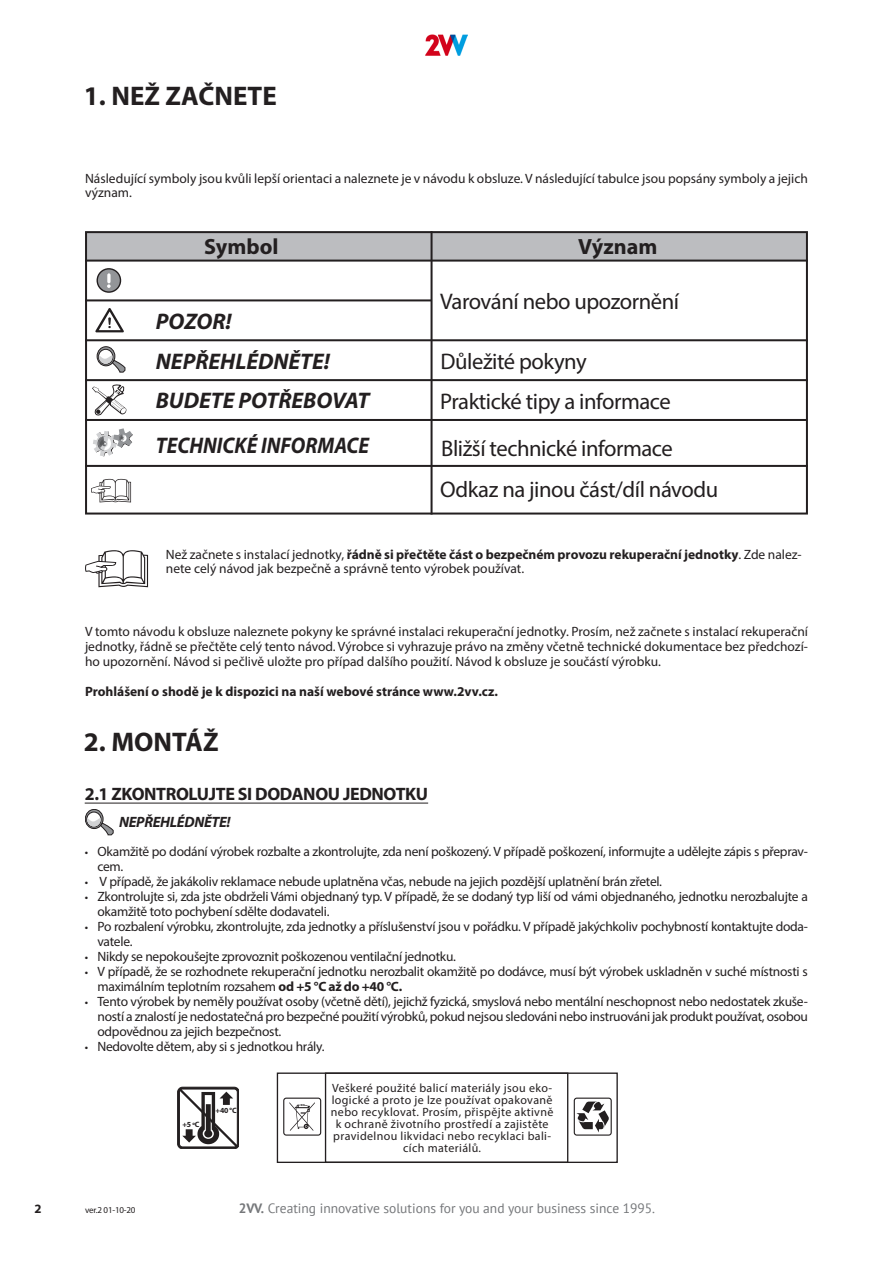
<style>
.page{position:relative;width:893px;height:1263px;background:#fff}
.page>*{position:absolute;margin:0;border:0;box-sizing:border-box;transform-origin:0 0}
.obsah{font:700 27px "Myriad Pro";color:#231f20}
.Text{font:22.65px "Myriad Pro";letter-spacing:-.02em;color:#231f20}
.t1{font:italic 700 22.65px "Myriad Pro";color:#231f20}
.t2{font:italic 700 22.65px "Myriad Pro";color:#231f20;scale:.91 1}
.Podtitulek{font:700 22.05px "Myriad Pro";color:#231f20}
.KAPITOLY{font:700 18px "Myriad Pro";letter-spacing:-.02em;color:#231f20}
.Pozor{font:italic 700 15px "Myriad Pro";letter-spacing:-.02em;color:#231f20}
.zakladni{font:13.5px/15px "Myriad Pro";letter-spacing:-.02em;color:#231f20}
.zakladni-2{font:13.5px/13.5px "Myriad Pro";color:#231f20}
.Text-2{font:13.5px/13.5px "Myriad Pro";color:#231f20}
.t3{font:13.5px "PT Sans";color:#75777a}
.zakladni-3{font:700 13.5px "Myriad Pro";color:#231f20}
.t4{font:700 12.75px "Myriad Pro";color:#231f20}
.Text-3{font:12px/12px "Myriad Pro";letter-spacing:.03em;color:#231f20;text-align:center}
.t5{font:9px "Myriad Pro";letter-spacing:-.02em;color:#231f20}
.t6{font:700 7.8px "Myriad Pro";color:#231f20}
.s1{font-weight:700}
.s2{font-size:12px}
</style>
<div class="page">
<img style="left:425px;top:34px;width:43px;height:21px">
<div style="left:85px;top:232px;width:722px;height:29px;background:#bcbdc0"></div>
<div style="left:85px;top:231px;width:723px;height:283px;border:2px solid #231f20"></div>
<hr style="left:85px;top:260px;width:723px;height:2px;background:#231f20">
<hr style="left:85px;top:299px;width:347px;height:2px;background:#231f20">
<hr style="left:85px;top:339px;width:723px;height:2px;background:#231f20">
<hr style="left:85px;top:379px;width:723px;height:2px;background:#231f20">
<hr style="left:85px;top:419px;width:721px;height:2px;background:#231f20">
<hr style="left:85px;top:465px;width:723px;height:2px;background:#231f20">
<hr style="left:431px;top:231px;width:2px;height:283px;background:#231f20">
<svg style="left:95px;top:308px;width:29px;height:24px"></svg>
<svg style="left:97px;top:347px;width:18px;height:19px"></svg>
<div style="left:97px;top:346px;width:18px;height:20px;border:1px solid #231f20;border-radius:50%"></div>
<svg style="left:98px;top:349px;width:15px;height:15px"></svg>
<div style="left:98px;top:349px;width:15px;height:15px;border:1px solid #231f20;border-radius:50%"></div>
<svg style="left:99px;top:353px;width:26px;height:19px"></svg>
<svg style="left:92px;top:385px;width:34px;height:30px"></svg>
<svg style="left:93px;top:428px;width:40px;height:28px"></svg>
<svg style="left:91px;top:479px;width:40px;height:23px"></svg>
<div style="left:97px;top:269px;width:23px;height:23px;background:#939598;border-radius:50%"></div>
<div style="left:97px;top:268px;width:24px;height:25px;border:1px solid #231f20;border-radius:50%"></div>
<svg style="left:107px;top:284px;width:4px;height:4px"></svg>
<svg style="left:107px;top:273px;width:4px;height:10px"></svg>
<svg style="left:85px;top:550px;width:63px;height:37px"></svg>
<hr style="left:85px;top:803px;width:343px;height:1px;background:#231f20">
<svg style="left:85px;top:809px;width:18px;height:19px"></svg>
<div style="left:85px;top:809px;width:18px;height:20px;border:1px solid #231f20;border-radius:50%"></div>
<div style="left:86px;top:812px;width:15px;height:15px;border:1px solid #231f20;border-radius:50%"></div>
<svg style="left:87px;top:815px;width:26px;height:20px"></svg>
<svg style="left:177px;top:1087px;width:62px;height:61px"></svg>
<div style="left:277px;top:1072px;width:341px;height:91px;border:1px solid #231f20"></div>
<div style="left:325px;top:1072px;width:243px;height:91px;border:1px solid #231f20"></div>
<svg style="left:283px;top:1097px;width:38px;height:39px"></svg>
<svg style="left:574px;top:1097px;width:38px;height:39px"></svg>
<p class="obsah" style="left:84px;top:79px;width:194px">1. NEŽ ZAČNETE</p>
<p class="Text-2" style="left:85px;top:172px;width:724px">Následující symboly jsou kvůli lepší orientaci a naleznete je v návodu k obsluze. V následující tabulce jsou popsány symboly a jejich význam.</p>
<p class="Podtitulek" style="left:204px;top:232px;width:76px">Symbol</p>
<p class="Podtitulek" style="left:578px;top:232px;width:81px">Význam</p>
<p class="t1" style="left:156px;top:307px;width:77px">POZOR!</p>
<p class="t1" style="left:156px;top:347px;width:176px">NEPŘEHLÉDNĚTE!</p>
<p class="t1" style="left:156px;top:385px;width:215px">BUDETE POTŘEBOVAT</p>
<p class="t2" style="left:156px;top:431px;width:236px">TECHNICKÉ INFORMACE</p>
<p class="Text" style="left:440px;top:288px;width:240px">Varování nebo upozornění</p>
<p class="Text" style="left:441px;top:348px;width:148px">Důležité pokyny</p>
<p class="Text" style="left:440px;top:388px;width:232px">Praktické tipy a informace</p>
<p class="Text" style="left:441px;top:434px;width:233px">Bližší technické informace</p>
<p class="Text" style="left:440px;top:476px;width:280px">Odkaz na jinou část/díl návodu</p>
<p class="zakladni-2" style="left:166px;top:548px;width:637px">Než začnete s instalací jednotky, <span class="s1">řádně si přečtěte část o bezpečném provozu rekuperační jednotky</span>. Zde nalez&shy;nete celý návod jak bezpečně a správně tento výrobek používat.</p>
<p class="zakladni" style="left:85px;top:624px;width:724px;text-align:justify">V tomto návodu k obsluze naleznete pokyny ke správné instalaci rekuperační jednotky. Prosím, než začnete s instalací rekuperační jednotky, řádně se přečtěte celý tento návod. Výrobce si vyhrazuje právo na změny včetně technické dokumentace bez předchozí&shy;ho upozornění. Návod si pečlivě uložte pro případ dalšího použití. Návod k obsluze je součástí výrobku.</p>
<p class="zakladni-3" style="left:85px;top:683px;width:414px">Prohlášení o shodě je k dispozici na naší webové stránce www.2vv.cz.</p>
<p class="obsah" style="left:84px;top:724px;width:136px">2. MONTÁŽ</p>
<p class="KAPITOLY" style="left:85px;top:782px;width:345px">2.1 ZKONTROLUJTE SI DODANOU JEDNOTKU</p>
<p class="Pozor" style="left:119px;top:812px;width:113px">NEPŘEHLÉDNĚTE!</p>
<p class="zakladni" style="left:97px;top:843px;width:712px;text-indent:-13px"><span class="s2">•</span> Okamžitě po dodání výrobek rozbalte a zkontrolujte, zda není poškozený. V případě poškození, informujte a udělejte zápis s přeprav&shy;cem.</p>
<p class="zakladni" style="left:85px;top:873px;width:579px"><span class="s2">•</span> V případě, že jakákoliv reklamace nebude uplatněna včas, nebude na jejich pozdější uplatnění brán zřetel.</p>
<p class="zakladni" style="left:97px;top:888px;width:712px;text-indent:-13px"><span class="s2">•</span> Zkontrolujte si, zda jste obdrželi Vámi objednaný typ. V případě, že se dodaný typ liší od vámi objednaného, jednotku nerozbalujte a okamžitě toto pochybení sdělte dodavateli.</p>
<p class="zakladni" style="left:97px;top:918px;width:712px;text-indent:-13px"><span class="s2">•</span> Po rozbalení výrobku, zkontrolujte, zda jednotky a příslušenství jsou v pořádku. V případě jakýchkoliv pochybností kontaktujte doda&shy;vatele.</p>
<p class="zakladni" style="left:85px;top:948px;width:373px"><span class="s2">•</span> Nikdy se nepokoušejte zprovoznit poškozenou ventilační jednotku.</p>
<p class="zakladni" style="left:97px;top:963px;width:712px;text-indent:-13px"><span class="s2">•</span> V případě, že se rozhodnete rekuperační jednotku nerozbalit okamžitě po dodávce, musí být výrobek uskladněn v suché místnosti s maximálním teplotním rozsahem <span class="s1">od +5 °C až do +40 °C.</span></p>
<p class="zakladni" style="left:97px;top:993px;width:712px;text-align:justify;text-indent:-13px"><span class="s2">•</span> Tento výrobek by neměly používat osoby (včetně dětí), jejichž fyzická, smyslová nebo mentální neschopnost nebo nedostatek zkuše&shy;ností a znalostí je nedostatečná pro bezpečné použití výrobků, pokud nejsou sledováni nebo instruováni jak produkt používat, osobou odpovědnou za jejich bezpečnost.</p>
<p class="zakladni" style="left:85px;top:1038px;width:241px"><span class="s2">•</span> Nedovolte dětem, aby si s jednotkou hrály.</p>
<p class="t6" style="left:182px;top:1120px;width:19px">+5 <sup>o</sup>C</p>
<p class="t6" style="left:216px;top:1105px;width:23px">+40 <sup>o</sup>C</p>
<p class="Text-3" style="left:331px;top:1081px;width:224px">Veškeré použité balicí materiály jsou eko&shy;logické a proto je lze používat opakovaně nebo recyklovat. Prosím, přispějte aktivně k ochraně životního prostředí a zajistěte pravidelnou likvidaci nebo recyklaci bali&shy;cích materiálů.</p>
<p class="t4" style="left:35px;top:1200px;width:9px">2</p>
<p class="t5" style="left:85px;top:1205px;width:52px">ver.2 01-10-20</p>
<p class="t3" style="left:239px;top:1200px;width:418px"><span class="s1">2VV.</span> Creating innovative solutions for you and your business since 1995.</p>
</div>
